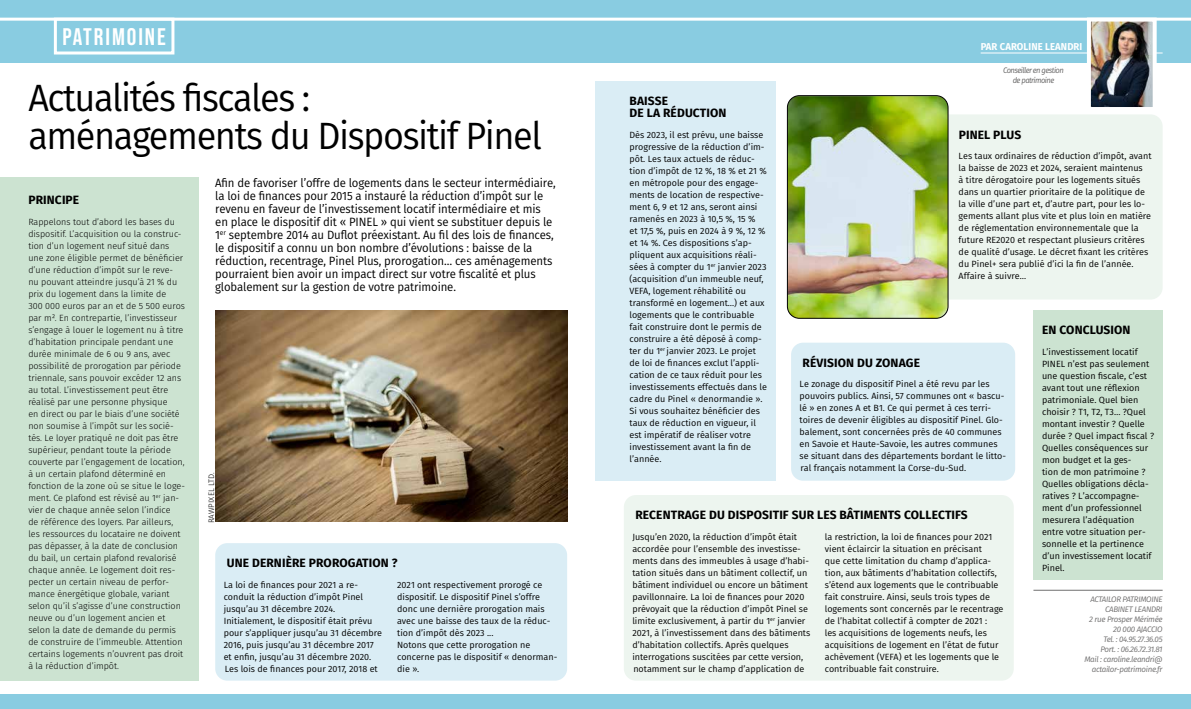
<style>
.page{position:relative;width:1191px;height:709px;background:#fff}
.page>*{position:absolute;margin:0;border:0;box-sizing:border-box;transform-origin:0 0}
.t1{font:38px/38px "Fira Sans";letter-spacing:-.04em;color:#000;scale:.95 1}
.t2{font:700 24px "Bebas Neue Pro";letter-spacing:.08em;color:#fff}
.t3{font:12px/13px "Fira Sans";letter-spacing:-.01em;color:#000;scale:.95 1}
.t4{font:700 12px/12px "Fira Sans";letter-spacing:.01em;color:#000}
.t5{font:700 10px "Fira Sans";letter-spacing:.01em;color:#fff;scale:.95 1}
.t6{font:9px/12px "Fira Sans";color:#000}
.t7{font:300 9px/12px "Fira Sans";color:#000}
.t8{font:italic 8px/10px "Fira Sans";letter-spacing:-.04em;color:#706f6f;text-align:right}
.t9{font:italic 8px/9.6px "Fira Sans";letter-spacing:-.07em;color:#646363;text-align:center;scale:.95 1}
.t10{font:300 8px "Fira Sans";letter-spacing:.01em;color:#000}
</style>
<div class="page">
<img style="left:215px;top:310px;width:352px;height:211px">
<div style="left:0;top:177px;width:198px;height:503px;background:#cce3d1"></div>
<div style="left:215px;top:543px;width:352px;height:137px;background:#daedf5;border-radius:12px"></div>
<div style="left:0;top:0;width:1191px;height:62px;background:#89cce1"></div>
<div style="left:0;top:694px;width:1191px;height:15px;background:#89cce1"></div>
<div style="left:54px;top:18px;width:120px;height:36px;border:3px solid #fff"></div>
<hr style="left:0;top:18px;width:1191px;height:3px;background:#fff">
<div style="left:624px;top:495px;width:389px;height:185px;background:#edf5ef;border-radius:12px"></div>
<hr style="left:1033px;top:590px;width:129px;height:1px;background:#706f6f">
<div style="left:791px;top:114px;width:371px;height:185px;background:#edf5ef;border-radius:12px"></div>
<img style="left:787px;top:96px;width:161px;height:222px">
<div style="left:787px;top:95px;width:161px;height:224px;border:1px solid #000;border-radius:12px"></div>
<div style="left:595px;top:81px;width:180px;height:399px;background:#daedf5"></div>
<div style="left:1033px;top:310px;width:129px;height:269px;background:#cce3d1"></div>
<div style="left:791px;top:343px;width:224px;height:137px;background:#daedf5;border-radius:12px"></div>
<hr style="left:980px;top:53px;width:182px;height:1px;background:#fff">
<img style="left:1092px;top:23px;width:59px;height:83px">
<div style="left:1087px;top:18px;width:69px;height:93px;border:4px solid #fff"></div>
<h2 class="t2" style="left:63px;top:23px;width:105px">PATRIMOINE</h2>
<h1 class="t1" style="left:28px;top:78px;width:542px">Actualités fiscales : aménagements du Dispositif Pinel</h1>
<h3 class="t4" style="left:28px;top:193px;width:52px">PRINCIPE</h3>
<p class="t7" style="left:28px;top:216px;width:158px">Rappelons tout d’abord les bases du dispositif. L’acquisition ou la construc&shy;tion d’un logement neuf situé dans une zone éligible permet de bénéficier d’une réduction d’impôt sur le reve&shy;nu pouvant atteindre jusqu’à 21 % du prix du logement dans la limite de<br>300 000 euros par an et de 5 500 euros par m². En contrepartie, l’investisseur s’engage à louer le logement nu à titre d’habitation principale pendant une durée minimale de 6 ou 9 ans, avec possibilité de prorogation par période triennale, sans pouvoir excéder 12 ans au total. L’investissement peut être réalisé par une personne physique<br>en direct ou par le biais d’une société non soumise à l’impôt sur les socié&shy;tés. Le loyer pratiqué ne doit pas être supérieur, pendant toute la période couverte par l’engagement de location, à un certain plafond déterminé en fonction de la zone où se situe le loge&shy;ment. Ce plafond est révisé au 1<sup>er</sup> jan&shy;vier de chaque année selon l’indice<br>de référence des loyers. Par ailleurs, les ressources du locataire ne doivent pas dépasser, à la date de conclusion du bail, un certain plafond revalorisé chaque année. Le logement doit res&shy;pecter un certain niveau de perfor&shy;mance énergétique globale, variant selon qu’il s’agisse d’une construction neuve ou d’un logement ancien et selon la date de demande du permis de construire de l’immeuble. Attention certains logements n’ouvrent pas droit à la réduction d’impôt.</p>
<p class="t3" style="left:215px;top:176px;width:360px">Afin de favoriser l’offre de logements dans le secteur intermédiaire, la loi de finances pour 2015 a instauré la réduction d’impôt sur le revenu en faveur de l’investissement locatif intermédiaire et mis en place le dispositif dit « PINEL » qui vient se substituer depuis le 1<sup>er</sup> septembre 2014 au Duflot préexistant. Au fil des lois de finances, le dispositif a connu un bon nombre d’évolutions : baisse de la réduction, recentrage, Pinel Plus, prorogation… ces aménagements pourraient bien avoir un impact direct sur votre fiscalité et plus globalement sur la gestion de votre patrimoine.</p>
<p class="t10" style="left:205px;top:523px;width:53px;rotate:-90deg">RAWPIXEL LTD.</p>
<h3 class="t4" style="left:227px;top:556px;width:172px">UNE DERNIÈRE PROROGATION ?</h3>
<p class="t6" style="left:224px;top:578px;width:160px">La loi de finances pour 2021 a re&shy;conduit la réduction d’impôt Pinel jusqu’au 31 décembre 2024.<br>Initialement, le dispositif était prévu pour s’appliquer jusqu’au 31 décembre 2016, puis jusqu’au 31 décembre 2017 et enfin, jusqu’au 31 décembre 2020.<br>Les lois de finances pour 2017, 2018 et</p>
<p class="t6" style="left:397px;top:578px;width:162px">2021 ont respectivement prorogé ce dispositif. Le dispositif Pinel s’offre donc une dernière prorogation mais avec une baisse des taux de la réduc&shy;tion d’impôt dès 2023 ...<br>Notons que cette prorogation ne concerne pas le dispositif « denorman&shy;die ».</p>
<p class="t5" style="left:980px;top:38px;width:108px">PAR CAROLINE LEANDRI</p>
<p class="t9" style="left:1003px;top:65px;width:65px">Conseiller en gestion de patrimoine</p>
<h3 class="t4" style="left:629px;top:94px;width:98px">BAISSE<br>DE LA RÉDUCTION</h3>
<p class="t6" style="left:629px;top:129px;width:139px">Dès 2023, il est prévu, une baisse progressive de la réduction d’im&shy;pôt. Les taux actuels de réduc&shy;tion d’impôt de 12 %, 18 % et 21 % en métropole pour des engage&shy;ments de location de respective&shy;ment 6, 9 et 12 ans, seront ainsi ramenés en 2023 à 10,5 %, 15 %<br>et 17,5 %, puis en 2024 à 9 %, 12 % et 14 %. Ces dispositions s’ap&shy;pliquent aux acquisitions réali&shy;sées à compter du 1<sup>er</sup> janvier 2023 (acquisition d’un immeuble neuf,<br>VEFA, logement réhabilité ou transformé en logement…) et aux logements que le contribuable fait construire dont le permis de construire a été déposé à comp&shy;ter du 1<sup>er</sup> janvier 2023. Le projet de loi de finances exclut l’appli&shy;cation de ce taux réduit pour les investissements effectués dans le cadre du Pinel « denormandie ».<br>Si vous souhaitez bénéficier des taux de réduction en vigueur, il est impératif de réaliser votre investissement avant la fin de l’année.</p>
<h3 class="t4" style="left:958px;top:128px;width:64px">PINEL PLUS</h3>
<p class="t6" style="left:958px;top:150px;width:194px">Les taux ordinaires de réduction d’impôt, avant la baisse de 2023 et 2024, seraient maintenus<br>à titre dérogatoire pour les logements situés dans un quartier prioritaire de la politique de la ville d’une part et, d’autre part, pour les lo&shy;gements allant plus vite et plus loin en matière de réglementation environnementale que la future RE2020 et respectant plusieurs critères de qualité d’usage. Le décret fixant les critères du Pinel+ sera publié d’ici la fin de l’année.<br>Affaire à suivre…</p>
<h3 class="t4" style="left:1042px;top:323px;width:90px">EN CONCLUSION</h3>
<p class="t6" style="left:1042px;top:345px;width:114px">L’investissement locatif<br>PINEL n’est pas seulement une question fiscale, c’est avant tout une réflexion patrimoniale. Quel bien choisir ? T1, T2, T3… ?Quel montant investir ? Quelle durée ? Quel impact fiscal ?<br>Quelles conséquences sur mon budget et la ges-<br>tion de mon patrimoine ?<br>Quelles obligations décla&shy;ratives ? L’accompagne&shy;ment d’un professionnel mesurera l’adéquation entre votre situation per&shy;sonnelle et la pertinence d’un investissement locatif<br>Pinel.</p>
<h3 class="t4" style="left:802px;top:355px;width:119px">RÉVISION DU ZONAGE</h3>
<p class="t6" style="left:799px;top:378px;width:208px">Le zonage du dispositif Pinel a été revu par les pouvoirs publics. Ainsi, 57 communes ont « bascu&shy;lé » en zones A et B1. Ce qui permet à ces terri&shy;toires de devenir éligibles au dispositif Pinel. Glo&shy;balement, sont concernées près de 40 communes en Savoie et Haute-Savoie, les autres communes se situant dans des départements bordant le litto&shy;ral français notamment la Corse-du-Sud.</p>
<h3 class="t4" style="left:635px;top:508px;width:334px">RECENTRAGE DU DISPOSITIF SUR LES BÂTIMENTS COLLECTIFS</h3>
<p class="t6" style="left:632px;top:530px;width:179px">Jusqu’en 2020, la réduction d’impôt était accordée pour l’ensemble des investisse&shy;ments dans des immeubles à usage d’habi&shy;tation situés dans un bâtiment collectif, un bâtiment individuel ou encore un bâtiment pavillonnaire. La loi de finances pour 2020 prévoyait que la réduction d’impôt Pinel se limite exclusivement, à partir du 1<sup>er</sup> janvier 2021, à l’investissement dans des bâtiments d’habitation collectifs. Après quelques interrogations suscitées par cette version, notamment sur le champ d’application de</p>
<p class="t6" style="left:825px;top:530px;width:180px">la restriction, la loi de finances pour 2021 vient éclaircir la situation en précisant<br>que cette limitation du champ d’applica&shy;tion, aux bâtiments d’habitation collectifs, s’étend aux logements que le contribuable fait construire. Ainsi, seuls trois types de logements sont concernés par le recentrage de l’habitat collectif à compter de 2021 :<br>les acquisitions de logements neufs, les acquisitions de logement en l’état de futur achèvement (VEFA) et les logements que le contribuable fait construire.</p>
<p class="t8" style="left:1084px;top:594px;width:80px">ACTAILOR PATRIMOINE<br>CABINET LEANDRI<br>2 rue Prosper Mérimée<br>20 000 AJACCIO<br>Tel. : 04.95.27.36.05<br>Port. : 06.26.72.31.81<br>Mail : caroline.leandri@ actailor-patrimoine.fr</p>
</div>
